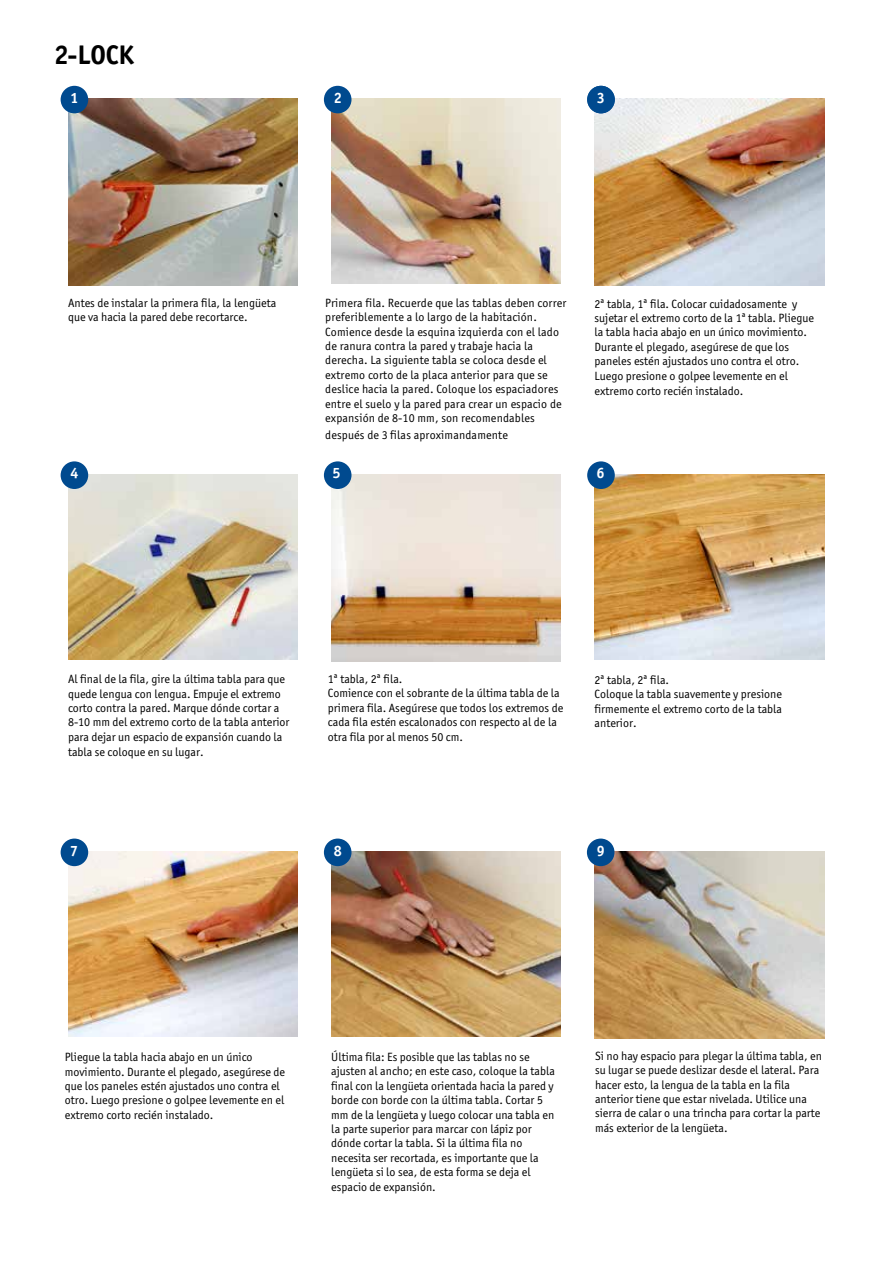
<style>
.page{position:relative;width:893px;height:1263px;background:#fff}
.page>*{position:absolute;margin:0;border:0;box-sizing:border-box;transform-origin:0 0}
.t1{font:700 27px "Officina Sans ITC Pro";color:#000}
.t2{font:700 15px "Officina Sans ITC Pro";color:#fff}
.t3{font:12px/14.4px "Officina Sans ITC Pro";color:#000}
.s1{font-weight:700;font-size:15px;color:#fff}
</style>
<div class="page">
<img style="left:331px;top:851px;width:230px;height:186px">
<img style="left:331px;top:474px;width:230px;height:187px">
<img style="left:68px;top:99px;width:230px;height:187px">
<img style="left:595px;top:99px;width:229px;height:187px">
<img style="left:595px;top:474px;width:229px;height:185px">
<img style="left:332px;top:99px;width:229px;height:185px">
<img style="left:68px;top:474px;width:230px;height:185px">
<img style="left:68px;top:851px;width:230px;height:186px">
<div style="left:61px;top:86px;width:27px;height:27px;background:#004a8f;border-radius:50%"></div>
<div style="left:587px;top:461px;width:28px;height:28px;background:#004a8f;border-radius:50%"></div>
<div style="left:324px;top:86px;width:27px;height:27px;background:#004a8f;border-radius:50%"></div>
<div style="left:61px;top:461px;width:27px;height:28px;background:#004a8f;border-radius:50%"></div>
<div style="left:61px;top:838px;width:27px;height:28px;background:#004a8f;border-radius:50%"></div>
<div style="left:587px;top:86px;width:28px;height:27px;background:#004a8f;border-radius:50%"></div>
<div style="left:324px;top:461px;width:27px;height:28px;background:#004a8f;border-radius:50%"></div>
<div style="left:324px;top:838px;width:27px;height:28px;background:#004a8f;border-radius:50%"></div>
<img style="left:595px;top:851px;width:229px;height:187px">
<div style="left:587px;top:838px;width:27px;height:28px;background:#004a8f;border-radius:50%"></div>
<h1 class="t1" style="left:54px;top:38px;width:81px">2-LOCK</h1>
<p class="t2" style="left:70px;top:88px;width:10px">1</p>
<p class="t2" style="left:597px;top:88px;width:10px">4</p>
<p class="t2" style="left:334px;top:88px;width:10px">2</p>
<p class="t2" style="left:597px;top:88px;width:10px">3</p>
<p class="t3" style="left:68px;top:296px;width:210px">Antes de instalar la primera fila, la lengüeta que va hacia la pared debe recortarce.</p>
<p class="t2" style="left:70px;top:464px;width:10px">4</p>
<p class="t3" style="left:325px;top:295px;width:243px">Primera fila. Recuerde que las tablas deben correr preferiblemente a lo largo de la habitación.<br>Comience desde la esquina izquierda con el lado de ranura contra la pared y trabaje hacia la derecha. La siguiente tabla se coloca desde el extremo corto de la placa anterior para que se deslice hacia la pared. Coloque los espaciadores entre el suelo y la pared para crear un espacio de expansión de 8-10 mm, son recomendables</p>
<p class="t3" style="left:325px;top:428px;width:193px">después de 3 filas aproximandamente<span class="s1">5</span></p>
<p class="t3" style="left:595px;top:296px;width:221px">2ª tabla, 1ª fila. Colocar cuidadosamente y sujetar el extremo corto de la 1ª tabla. Pliegue la tabla hacia abajo en un único movimiento.<br>Durante el plegado, asegúrese de que los paneles estén ajustados uno contra el otro.<br>Luego presione o golpee levemente en el extremo corto recién instalado.</p>
<p class="t2" style="left:333px;top:464px;width:10px">5</p>
<p class="t2" style="left:597px;top:464px;width:10px">6</p>
<p class="t3" style="left:68px;top:672px;width:223px">Al final de la fila, gire la última tabla para que quede lengua con lengua. Empuje el extremo corto contra la pared. Marque dónde cortar a 8-10 mm del extremo corto de la tabla anterior para dejar un espacio de expansión cuando la tabla se coloque en su lugar.</p>
<p class="t2" style="left:70px;top:841px;width:10px">7</p>
<p class="t3" style="left:328px;top:672px;width:237px">1ª tabla, 2ª fila.<br>Comience con el sobrante de la última tabla de la primera fila. Asegúrese que todos los extremos de cada fila estén escalonados con respecto al de la otra fila por al menos 50 cm.</p>
<p class="t3" style="left:595px;top:672px;width:189px">2ª tabla, 2ª fila.<br>Coloque la tabla suavemente y presione firmemente el extremo corto de la tabla anterior.</p>
<p class="t2" style="left:334px;top:841px;width:10px">8</p>
<p class="t2" style="left:597px;top:841px;width:10px">9</p>
<p class="t3" style="left:65px;top:1050px;width:222px">Pliegue la tabla hacia abajo en un único movimiento. Durante el plegado, asegúrese de que los paneles estén ajustados uno contra el otro. Luego presione o golpee levemente en el extremo corto recién instalado.</p>
<p class="t3" style="left:331px;top:1050px;width:225px">Última fila: Es posible que las tablas no se ajusten al ancho; en este caso, coloque la tabla final con la lengüeta orientada hacia la pared y borde con borde con la última tabla. Cortar 5 mm de la lengüeta y luego colocar una tabla en la parte superior para marcar con lápiz por dónde cortar la tabla. Si la última fila no necesita ser recortada, es importante que la lengüeta si lo sea, de esta forma se deja el espacio de expansión.</p>
<p class="t3" style="left:595px;top:1048px;width:228px">Si no hay espacio para plegar la última tabla, en su lugar se puede deslizar desde el lateral. Para hacer esto, la lengua de la tabla en la fila anterior tiene que estar nivelada. Utilice una sierra de calar o una trincha para cortar la parte más exterior de la lengüeta.</p>
</div>
